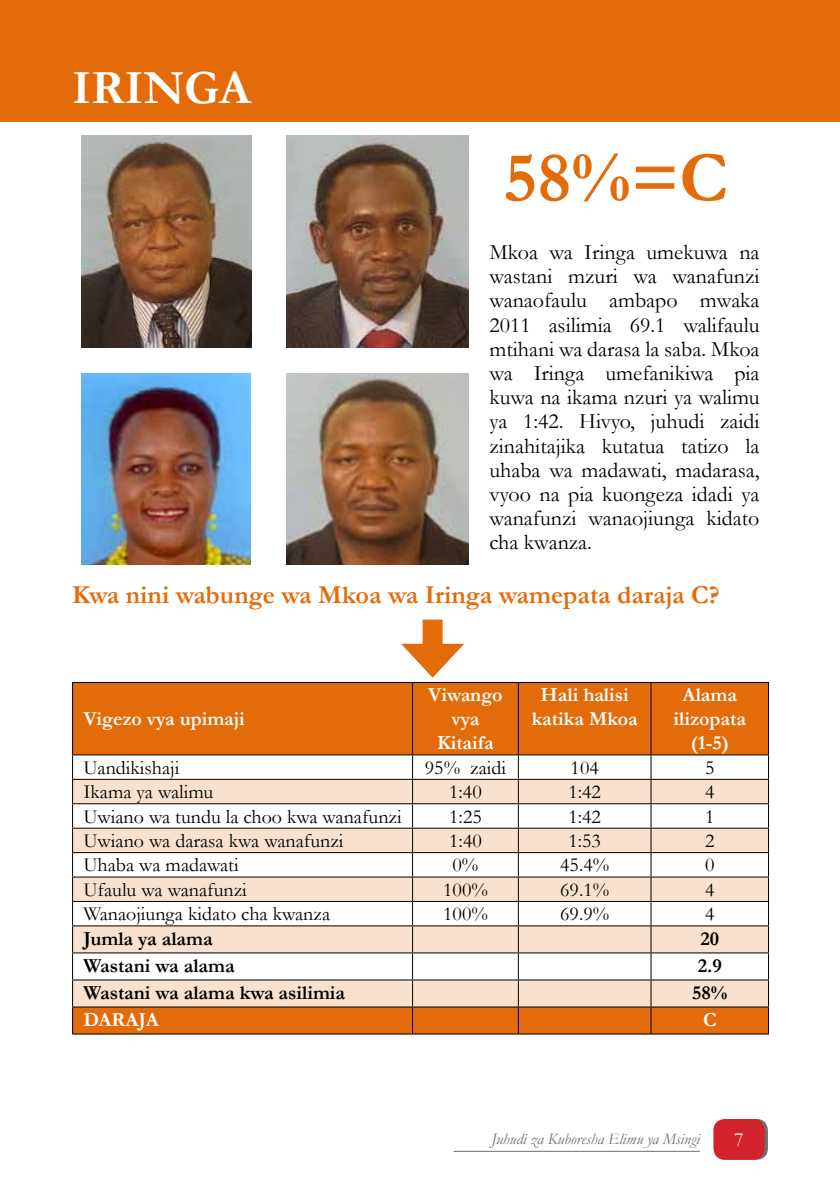
<style>
.page{position:relative;width:840px;height:1191px;background:#fff}
.page>*{position:absolute;margin:0;border:0;box-sizing:border-box;transform-origin:0 0}
.t1{font:700 72px "Garamond";color:#e36b0a}
.t2{font:700 48px "Garamond";color:#fff}
.t3{font:700 26px "Garamond";color:#e36b0a}
.t4{font:22px/24.2px "Garamond";color:#000;text-align:justify}
.t5{font:20px "Garamond";color:#000}
.t6{font:700 20px/24px "Garamond";color:#fff;text-align:center}
.t7{font:700 20px "Garamond";color:#000}
.t8{font:20px "Garamond";color:#fff}
.t9{font:italic 16px "Garamond";color:#6d6e71}
</style>
<div class="page">
<svg style="left:716px;top:1119px;width:51px;height:40px"></svg>
<div style="left:713px;top:1119px;width:51px;height:40px;background:#d2232a;border-radius:11px"></div>
<hr style="left:453px;top:1151px;width:246px;height:1px;background:#6d6e71">
<div style="left:0;top:0;width:839px;height:121px;background:#e36b0a"></div>
<div style="left:73px;top:683px;width:694px;height:71px;background:#e36b0a"></div>
<hr style="left:72px;top:682px;width:340px;height:1px;background:#000">
<hr style="left:72px;top:683px;width:1px;height:71px;background:#000">
<hr style="left:412px;top:682px;width:106px;height:1px;background:#000">
<hr style="left:412px;top:683px;width:1px;height:71px;background:#000">
<hr style="left:518px;top:682px;width:132px;height:1px;background:#000">
<hr style="left:517px;top:683px;width:1px;height:71px;background:#000">
<hr style="left:650px;top:682px;width:118px;height:1px;background:#000">
<hr style="left:650px;top:683px;width:1px;height:71px;background:#000">
<hr style="left:767px;top:683px;width:1px;height:71px;background:#000">
<hr style="left:72px;top:754px;width:340px;height:1px;background:#000">
<hr style="left:412px;top:754px;width:106px;height:1px;background:#000">
<hr style="left:518px;top:754px;width:132px;height:1px;background:#000">
<hr style="left:650px;top:754px;width:118px;height:1px;background:#000">
<svg style="left:72px;top:755px;width:696px;height:278px"></svg>
<hr style="left:72px;top:1033px;width:340px;height:1px;background:#000">
<hr style="left:412px;top:1033px;width:106px;height:1px;background:#000">
<hr style="left:518px;top:1033px;width:132px;height:1px;background:#000">
<hr style="left:650px;top:1033px;width:118px;height:1px;background:#000">
<div style="left:422px;top:619px;width:20px;height:38px;background:#e36b0a"></div>
<svg style="left:401px;top:644px;width:63px;height:33px"></svg>
<img style="left:286px;top:135px;width:182px;height:212px">
<img style="left:81px;top:135px;width:170px;height:212px">
<img style="left:81px;top:373px;width:169px;height:192px">
<img style="left:286px;top:373px;width:182px;height:192px">
<h2 class="t2" style="left:72px;top:56px;width:180px">IRINGA</h2>
<h1 class="t1" style="left:503px;top:129px;width:226px">58%=C</h1>
<p class="t4" style="left:489px;top:239px;width:271px">Mkoa wa Iringa umekuwa na wastani mzuri wa wanafunzi wanaofaulu ambapo mwaka 2011 asilimia 69.1 walifaulu mtihani wa darasa la saba. Mkoa wa Iringa umefanikiwa pia kuwa na ikama nzuri ya walimu ya 1:42. Hivyo, juhudi zaidi zinahitajika kutatua tatizo la uhaba wa madawati, madarasa, vyoo na pia kuongeza idadi ya wanafunzi wanaojiunga kidato cha kwanza.</p>
<p class="t3" style="left:72px;top:577px;width:648px">Kwa nini wabunge wa Mkoa wa Iringa wamepata daraja C?</p>
<p class="t6" style="left:83px;top:707px;width:163px">Vigezo vya upimaji</p>
<p class="t6" style="left:428px;top:683px;width:76px">Viwango vya<br>Kitaifa</p>
<p class="t6" style="left:531px;top:683px;width:107px">Hali halisi katika Mkoa</p>
<p class="t6" style="left:673px;top:683px;width:74px">Alama ilizopata (1-5)</p>
<p class="t5" style="left:83px;top:754px;width:97px">Uandikishaji</p>
<p class="t5" style="left:424px;top:754px;width:83px">95% zaidi</p>
<p class="t5" style="left:570px;top:754px;width:30px">104</p>
<p class="t5" style="left:704px;top:754px;width:11px">5</p>
<p class="t5" style="left:83px;top:778px;width:131px">Ikama ya walimu</p>
<p class="t5" style="left:449px;top:778px;width:34px">1:40</p>
<p class="t5" style="left:568px;top:778px;width:34px">1:42</p>
<p class="t5" style="left:704px;top:778px;width:11px">4</p>
<p class="t5" style="left:83px;top:803px;width:319px">Uwiano wa tundu la choo kwa wanafunzi</p>
<p class="t5" style="left:449px;top:803px;width:34px">1:25</p>
<p class="t5" style="left:568px;top:803px;width:34px">1:42</p>
<p class="t5" style="left:704px;top:803px;width:11px">1</p>
<p class="t5" style="left:83px;top:827px;width:261px">Uwiano wa darasa kwa wanafunzi</p>
<p class="t5" style="left:449px;top:827px;width:34px">1:40</p>
<p class="t5" style="left:568px;top:827px;width:34px">1:53</p>
<p class="t5" style="left:704px;top:827px;width:11px">2</p>
<p class="t5" style="left:83px;top:851px;width:157px">Uhaba wa madawati</p>
<p class="t5" style="left:452px;top:851px;width:27px">0%</p>
<p class="t5" style="left:560px;top:851px;width:50px">45.4%</p>
<p class="t5" style="left:704px;top:851px;width:11px">0</p>
<p class="t5" style="left:83px;top:876px;width:165px">Ufaulu wa wanafunzi</p>
<p class="t5" style="left:443px;top:876px;width:46px">100%</p>
<p class="t5" style="left:560px;top:876px;width:50px">69.1%</p>
<p class="t5" style="left:704px;top:876px;width:11px">4</p>
<p class="t5" style="left:83px;top:900px;width:248px">Wanaojiunga kidato cha kwanza</p>
<p class="t5" style="left:443px;top:900px;width:46px">100%</p>
<p class="t5" style="left:560px;top:900px;width:50px">69.9%</p>
<p class="t5" style="left:704px;top:900px;width:11px">4</p>
<p class="t7" style="left:83px;top:924px;width:131px">Jumla ya alama</p>
<p class="t7" style="left:700px;top:924px;width:20px">20</p>
<p class="t7" style="left:83px;top:951px;width:153px">Wastani wa alama</p>
<p class="t7" style="left:697px;top:951px;width:25px">2.9</p>
<p class="t7" style="left:83px;top:978px;width:263px">Wastani wa alama kwa asilimia</p>
<p class="t7" style="left:691px;top:978px;width:37px">58%</p>
<p class="t6" style="left:83px;top:1007px;width:77px">DARAJA</p>
<p class="t6" style="left:702px;top:1007px;width:15px">C</p>
<p class="t9" style="left:491px;top:1128px;width:210px">Juhudi za Kuboresha Elimu ya Msingi</p>
<p class="t8" style="left:733px;top:1126px;width:11px">7</p>
</div>
